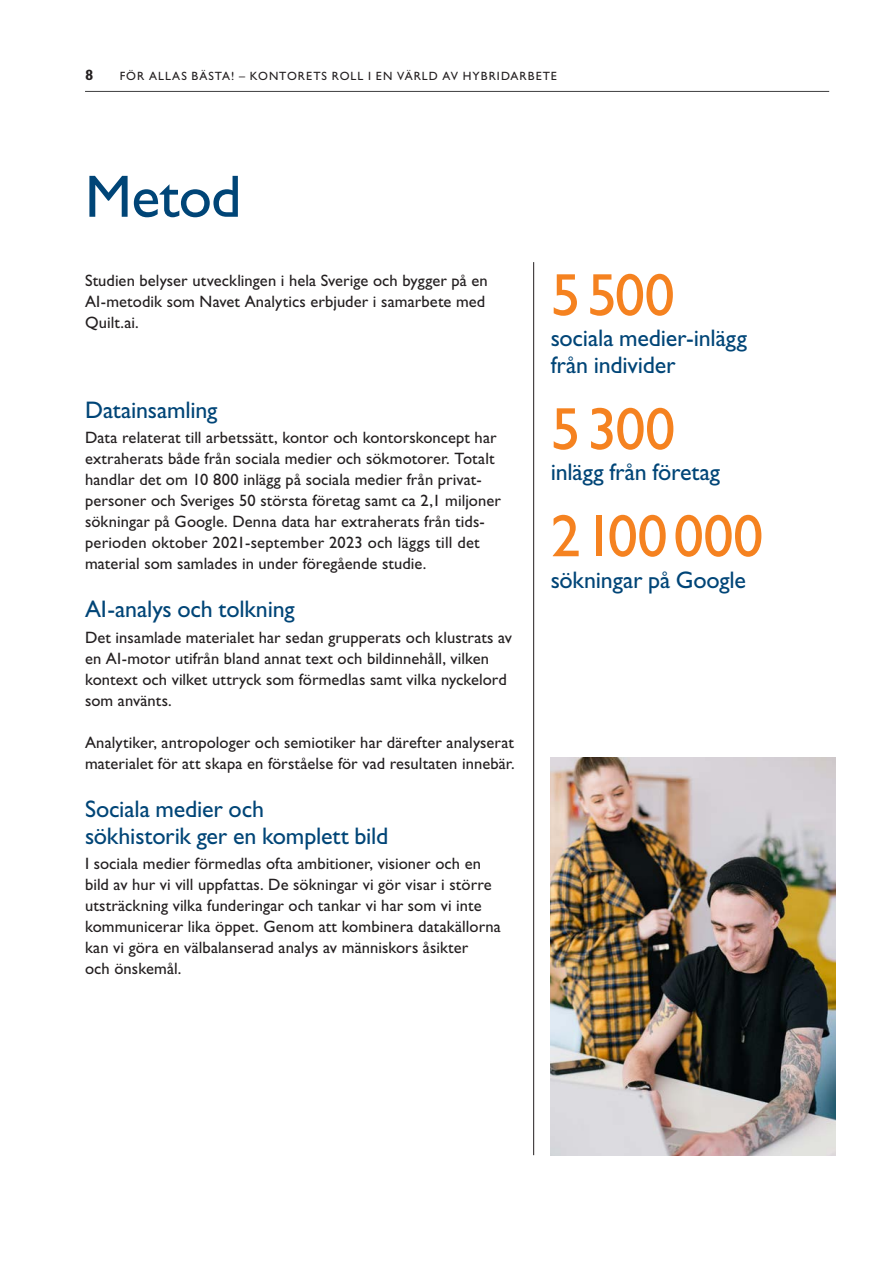
<style>
.page{position:relative;width:893px;height:1263px;background:#fff}
.page>*{position:absolute;margin:0;border:0;box-sizing:border-box;transform-origin:0 0}
.t1{font:60px "Gill Sans Std";letter-spacing:-.005em;color:#f58220}
.t2{font:60px "Gill Sans Std";letter-spacing:-.01em;color:#004577}
.t3{font:24px/27px "Gill Sans Std";letter-spacing:-.01em;color:#004577}
.t4{font:16.5px/21px "Gill Sans Std";letter-spacing:.005em;color:#231f20}
.t5{font:700 15px "Gill Sans Std";color:#231f20}
.t6{font:12px "Gill Sans Std";letter-spacing:.085em;color:#231f20}
</style>
<div class="page">
<hr style="left:892px;top:0;width:1px;height:1263px;background:#e6e7e9">
<hr style="left:533px;top:262px;width:1px;height:893px;background:#231f20">
<img style="left:551px;top:757px;width:285px;height:398px">
<hr style="left:85px;top:91px;width:744px;height:1px;background:#3e3e3f">
<p class="t5" style="left:85px;top:66px;width:10px">8</p>
<p class="t6" style="left:120px;top:69px;width:439px">FÖR ALLAS BÄSTA! – KONTORETS ROLL I EN VÄRLD AV HYBRIDARBETE</p>
<h1 class="t2" style="left:85px;top:162px;width:158px">Metod</h1>
<p class="t4" style="left:85px;top:270px;width:404px">Studien belyser utvecklingen i hela Sverige och bygger på en<br>AI-metodik som Navet Analytics erbjuder i samarbete med<br>Quilt.ai.</p>
<h2 class="t3" style="left:85px;top:396px;width:134px">Datainsamling</h2>
<p class="t4" style="left:85px;top:427px;width:417px">Data relaterat till arbetssätt, kontor och kontorskoncept har extraherats både från sociala medier och sökmotorer. Totalt handlar det om 10 800 inlägg på sociala medier från privat&shy;personer och Sveriges 50 största företag samt ca 2,1 miljoner sökningar på Google. Denna data har extraherats från tids&shy;perioden oktober 2021-september 2023 och läggs till det material som samlades in under föregående studie.</p>
<h2 class="t3" style="left:85px;top:596px;width:211px">AI-analys och tolkning</h2>
<p class="t4" style="left:85px;top:627px;width:429px">Det insamlade materialet har sedan grupperats och klustrats av en AI-motor utifrån bland annat text och bildinnehåll, vilken kontext och vilket uttryck som förmedlas samt vilka nyckelord som använts.</p>
<p class="t4" style="left:85px;top:732px;width:431px">Analytiker, antropologer och semiotiker har därefter analyserat materialet för att skapa en förståelse för vad resultaten innebär.</p>
<h2 class="t3" style="left:85px;top:795px;width:305px">Sociala medier och<br>sökhistorik ger en komplett bild</h2>
<p class="t4" style="left:85px;top:853px;width:417px">I sociala medier förmedlas ofta ambitioner, visioner och en bild av hur vi vill uppfattas. De sökningar vi gör visar i större utsträckning vilka funderingar och tankar vi har som vi inte kommunicerar lika öppet. Genom att kombinera datakällorna kan vi göra en välbalanserad analys av människors åsikter<br>och önskemål.</p>
<h1 class="t1" style="left:551px;top:261px;width:125px">5500</h1>
<h2 class="t3" style="left:551px;top:325px;width:198px">sociala medier-inlägg från individer</h2>
<h1 class="t1" style="left:551px;top:395px;width:126px">5300</h1>
<h2 class="t3" style="left:551px;top:459px;width:171px">inlägg från företag</h2>
<h1 class="t1" style="left:551px;top:502px;width:214px">2100000</h1>
<h2 class="t3" style="left:551px;top:566px;width:197px">sökningar på Google</h2>
</div>
